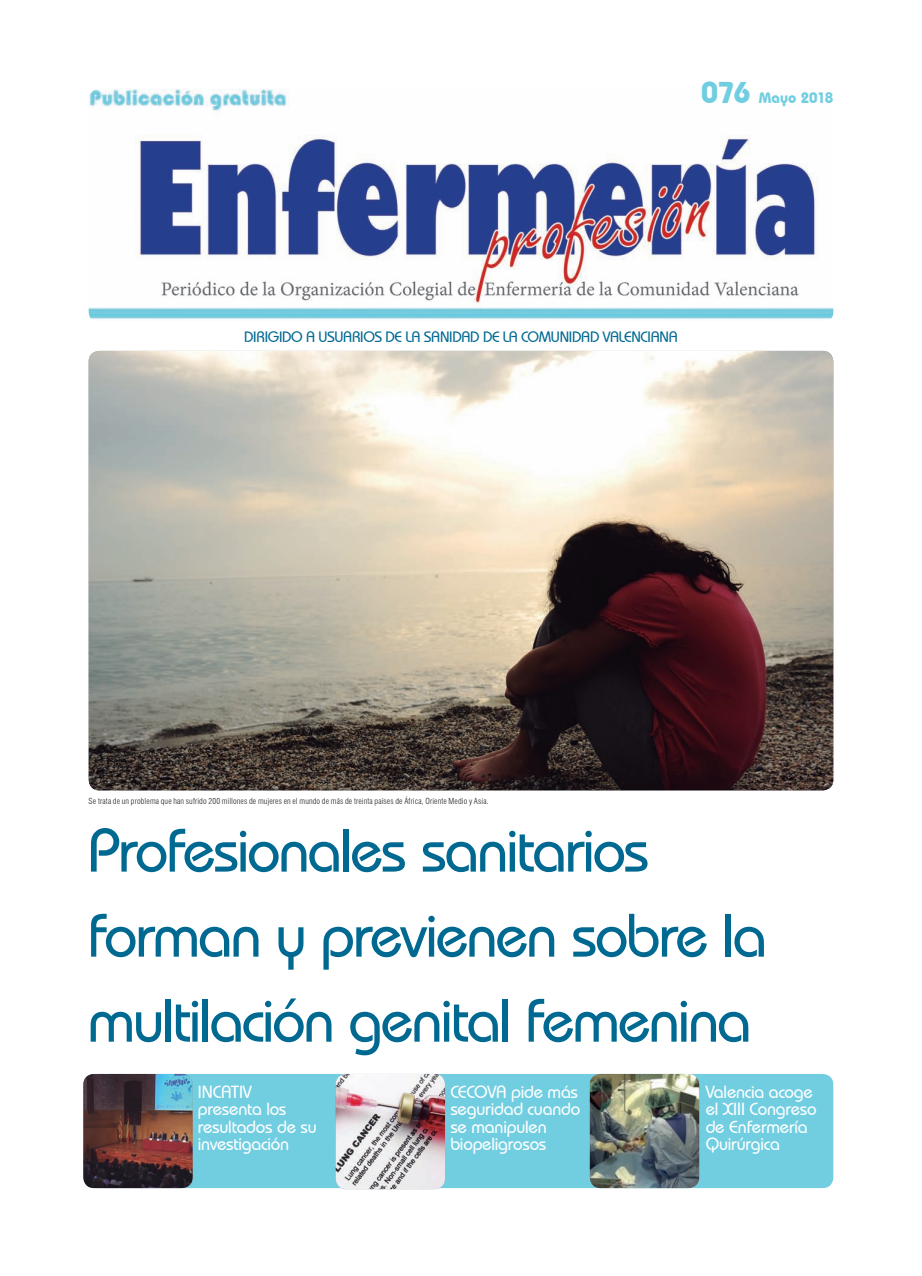
<style>
.page{position:relative;width:922px;height:1276px;background:#fff}
.page>*{position:absolute;margin:0;border:0;box-sizing:border-box;transform-origin:0 0}
.t1{font:500 61.25px/85px "Bauhaus IT Cby BT";letter-spacing:-.035em;color:#006991}
.t2{font:500 17.5px/17.5px "Bauhaus IT Cby BT";letter-spacing:-.015em;color:#fff}
.t3{font:500 15px "Bauhaus IT Cby BT";letter-spacing:-.02em;color:#006991}
.t4{font:700 15px "Bauhaus IT Cby BT";color:#71cee1}
.t5{font:300 condensed 8.12px "Swiss 721 BT";letter-spacing:.015em;color:#231f20}
.s1{font-size:30px}
</style>
<div class="page">
<svg style="left:243px;top:350px;width:436px;height:1px"></svg>
<img style="left:89px;top:351px;width:744px;height:439px">
<div style="left:89px;top:1074px;width:744px;height:114px;background:#71cee1;border-radius:11px"></div>
<img style="left:335px;top:1074px;width:110px;height:115px">
<img style="left:589px;top:1074px;width:110px;height:114px">
<img style="left:89px;top:89px;width:744px;height:230px">
<img style="left:83px;top:1074px;width:110px;height:114px">
<p class="t4" style="left:701px;top:89px;width:133px"><span class="s1">076</span> Mayo 2018</p>
<p class="t3" style="left:244px;top:328px;width:435px">DIRIGIDO A USUARIOS DE LA SANIDAD DE LA COMUNIDAD VALENCIANA</p>
<p class="t5" style="left:89px;top:796px;width:401px">Se trata de un problema que han sufrido 200 millones de mujeres en el mundo de más de treinta países de África, Oriente Medio y Asia.</p>
<h1 class="t1" style="left:87px;top:807px;width:681px">Profesionales sanitarios forman y previenen sobre la multilación genital femenina</h1>
<p class="t2" style="left:198px;top:1082px;width:120px">INCATIV presenta los resultados de su investigación</p>
<p class="t2" style="left:450px;top:1082px;width:131px">CECOVA pide más seguridad cuando se manipulen biopeligrosos</p>
<p class="t2" style="left:705px;top:1082px;width:112px">Valencia acoge el XIII Congreso de Enfermería<br>Quirúrgica</p>
</div>
